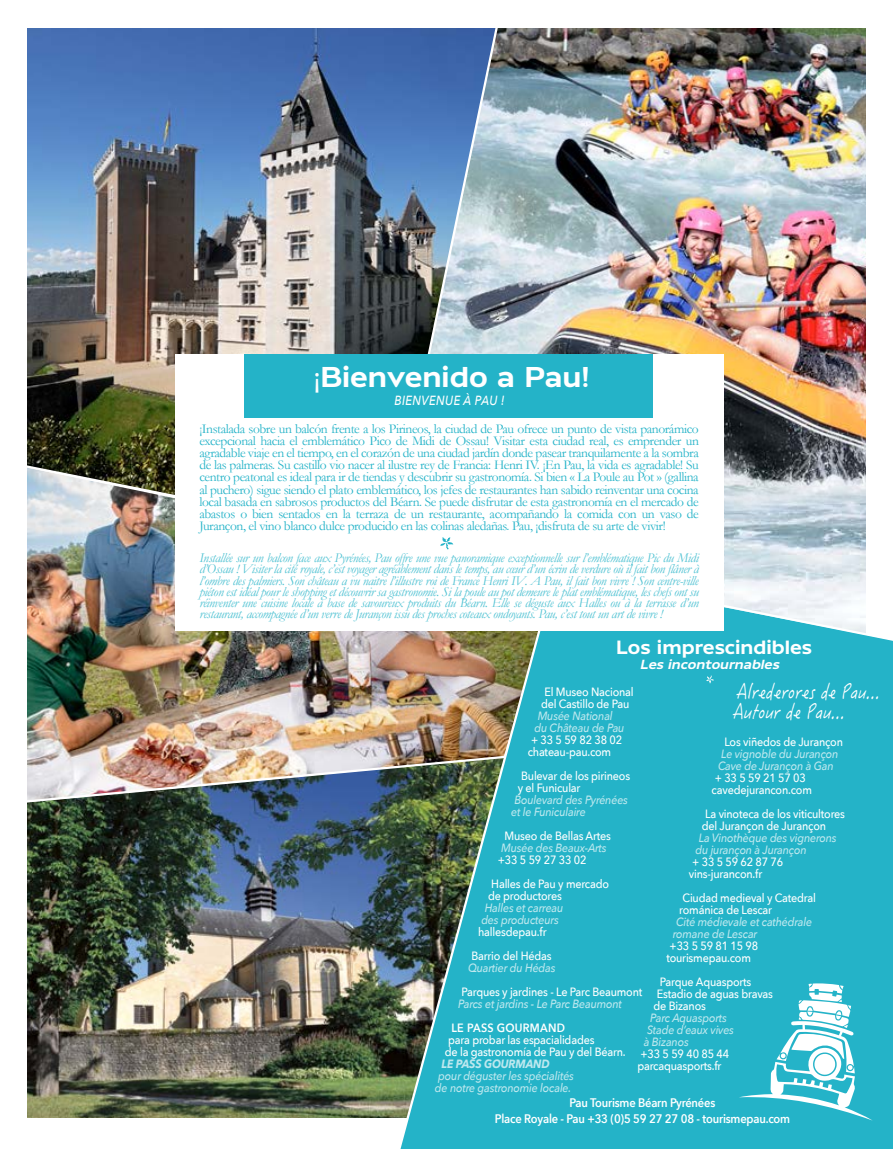
<style>
.page{position:relative;width:893px;height:1149px;background:#fff}
.page>*{position:absolute;margin:0;border:0;box-sizing:border-box;transform-origin:0 0}
.t1{font:28.8px "Pau Display";color:#fff}
.t2{font:italic 20.7px/20px "Hanzi Pen SC W3";color:#fff;scale:.81 1}
.t3{font:19.2px "Pau Display";color:#fff}
.t4{font:13.5px/12px "Garamond";letter-spacing:-.03em;color:#24b3c8;text-align:justify}
.t5{font:italic 13.5px/11.2px "Garamond";letter-spacing:-.03em;color:rgb(36 179 200/.8);text-align:justify}
.t6{font:italic 13.2px "Pau Display";color:#fff}
.t7{font:italic 500 13.2px "Avenir Next";letter-spacing:.03em;color:#fff;scale:.86 1}
.t8{font:600 12.45px/15.9px "Avenir Next";letter-spacing:-.02em;color:#fff;text-align:center;scale:.9 1}
.t9{font:500 12px/12px "Avenir Next";letter-spacing:-.02em;color:#fff;scale:.9 1}
.t10{font:italic 500 12px/12px "Avenir Next";letter-spacing:-.02em;color:rgb(255 255 255/.7);scale:.9 1}
.t11{font:600 12px "Avenir Next";letter-spacing:.02em;color:#fff;scale:.9 1}
.t12{font:italic 700 12px "Avenir Next";letter-spacing:-.02em;color:rgb(255 255 255/.7);scale:.9 1}
.s1{font-family:"Myriad Pro"}
</style>
<div class="page">
<img style="left:504px;top:28px;width:362px;height:429px">
<img style="left:27px;top:652px;width:360px;height:102px">
<img style="left:27px;top:805px;width:360px;height:312px">
<img style="left:27px;top:28px;width:368px;height:429px">
<img style="left:27px;top:754px;width:360px;height:51px">
<img style="left:395px;top:28px;width:109px;height:326px">
<div style="left:579px;top:652px;width:314px;height:496px;background:#24b3c8"></div>
<svg style="left:739px;top:982px;width:134px;height:138px"></svg>
<img style="left:27px;top:457px;width:866px;height:195px">
<img style="left:387px;top:630px;width:192px;height:518px">
<div style="left:175px;top:354px;width:548px;height:276px;background:#fff"></div>
<svg style="left:440px;top:537px;width:13px;height:12px"></svg>
<svg style="left:706px;top:675px;width:8px;height:8px"></svg>
<div style="left:244px;top:354px;width:408px;height:63px;background:#24b3c8"></div>
<h1 class="t1" style="left:314px;top:361px;width:277px"><span class="s1">¡</span>Bienvenido a Pau!</h1>
<p class="t7" style="left:394px;top:389px;width:129px">BIENVENUE À PAU !</p>
<p class="t4" style="left:199px;top:423px;width:501px">¡Instalada sobre un balcón frente a los Pirineos, la ciudad de Pau ofrece un punto de vista panorámico excepcional hacia el emblemático Pico de Midi de Ossau! Visitar esta ciudad real, es emprender un agradable viaje en el tiempo, en el corazón de una ciudad jardín donde pasear tranquilamente a la sombra de las palmeras. Su castillo vio nacer al ilustre rey de Francia: Henri IV. ¡En Pau, la vida es agradable! Su centro peatonal es ideal para ir de tiendas y descubrir su gastronomía. Si bien « La Poule au Pot » (gallina al puchero) sigue siendo el plato emblemático, los jefes de restaurantes han sabido reinventar una cocina local basada en sabrosos productos del Béarn. Se puede disfrutar de esta gastronomía en el mercado de abastos o bien sentados en la terraza de un restaurante, acompañando la comida con un vaso de Jurançon, el vino blanco dulce producido en las colinas aledañas. Pau, ¡disfruta de su arte de vivir!</p>
<p class="t5" style="left:199px;top:552px;width:501px">Installée sur un balcon face aux Pyrénées, Pau offre une vue panoramique exceptionnelle sur l’emblématique Pic du Midi d’Ossau ! Visiter la cité royale, c’est voyager agréablement dans le temps, au cœur d’un écrin de verdure où il fait bon flâner à l’ombre des palmiers. Son château a vu naitre l’illustre roi de France Henri IV. A Pau, il fait bon vivre ! Son centre-ville piéton est idéal pour le shopping et découvrir sa gastronomie. Si la poule au pot demeure le plat emblématique, les chefs ont su réinventer une cuisine locale à base de savoureux produits du Béarn. Elle se déguste aux Halles ou à la terrasse d’un restaurant, accompagnée d’un verre de Jurançon issu des proches coteaux ondoyants. Pau, c’est tout un art de vivre !</p>
<h3 class="t3" style="left:616px;top:636px;width:197px">Los imprescindibles</h3>
<p class="t6" style="left:640px;top:657px;width:144px">Les incontournables</p>
<h2 class="t2" style="left:732px;top:680px;width:190px">Alrederores de Pau...<br>Autour de Pau...</h2>
<p class="t9" style="left:541px;top:684px;width:104px">El Museo Nacional del Castillo de Pau</p>
<p class="t10" style="left:534px;top:708px;width:102px">Musée National du Château de Pau</p>
<p class="t9" style="left:528px;top:732px;width:106px">+ 33 5 59 82 38 02 chateau-pau.com</p>
<p class="t9" style="left:518px;top:768px;width:126px">Bulevar de los pirineos y el Funicular</p>
<p class="t10" style="left:511px;top:792px;width:131px">Boulevard des Pyrénées et le Funiculaire</p>
<p class="t9" style="left:505px;top:828px;width:120px">Museo de Bellas Artes</p>
<p class="t10" style="left:501px;top:840px;width:119px">Musée des Beaux-Arts</p>
<p class="t9" style="left:491px;top:846px;width:132px;line-height:24px;text-indent:7px">+33 5 59 27 33 02<br>Halles de Pau y mercado</p>
<p class="t9" style="left:488px;top:888px;width:84px">de productores</p>
<p class="t10" style="left:481px;top:900px;width:93px">Halles et carreau des producteurs</p>
<p class="t9" style="left:471px;top:918px;width:91px;line-height:24px;text-align:center">hallesdepau.fr<br>Barrio del Hédas</p>
<p class="t10" style="left:468px;top:960px;width:99px">Quartier du Hédas</p>
<p class="t9" style="left:461px;top:984px;width:202px">Parques y jardines - Le Parc Beaumont</p>
<p class="t10" style="left:458px;top:996px;width:184px">Parcs et jardins - Le Parc Beaumont</p>
<p class="t11" style="left:451px;top:1016px;width:128px">LE PASS GOURMAND</p>
<p class="t9" style="left:445px;top:1032px;width:202px">para probar las espacialidades<br>de la gastronomía de Pau y del Béarn.</p>
<p class="t12" style="left:442px;top:1052px;width:122px">LE PASS GOURMAND</p>
<p class="t10" style="left:435px;top:1068px;width:156px">pour déguster les spécialités de notre gastronomie locale.</p>
<p class="t9" style="left:724px;top:734px;width:133px">Los viñedos de Jurançon</p>
<p class="t10" style="left:718px;top:746px;width:135px">Le vignoble du Jurançon<br>Cave de Jurançon à Gan</p>
<p class="t9" style="left:712px;top:770px;width:113px">+ 33 5 59 21 57 03 cavedejurancon.com</p>
<p class="t9" style="left:702px;top:806px;width:161px">La vinoteca de los viticultores del Jurançon de Jurançon</p>
<p class="t10" style="left:695px;top:830px;width:158px">La Vinothèque des vignerons du jurançon à Jurançon</p>
<p class="t9" style="left:689px;top:854px;width:106px">+ 33 5 59 62 87 76 vins-jurancon.fr</p>
<p class="t9" style="left:679px;top:890px;width:153px">Ciudad medieval y Catedral románica de Lescar</p>
<p class="t10" style="left:673px;top:914px;width:156px">Cité médievale et cathédrale romane de Lescar</p>
<p class="t9" style="left:666px;top:938px;width:103px">+33 5 59 81 15 98 tourismepau.com</p>
<p class="t9" style="left:653px;top:974px;width:134px;text-indent:6px">Parque Aquasports<br>Estadio de aguas bravas de Bizanos</p>
<p class="t10" style="left:644px;top:1010px;width:102px;text-indent:6px">Parc Aquasports<br>Stade d’eaux vives à Bizanos</p>
<p class="t9" style="left:637px;top:1046px;width:103px">+33 5 59 40 85 44 parcaquasports.fr</p>
<p class="t8" style="left:495px;top:1094px;width:330px">Pau Tourisme Béarn Pyrénées<br>Place Royale - Pau +33 (0)5 59 27 27 08 - tourismepau.com</p>
</div>
